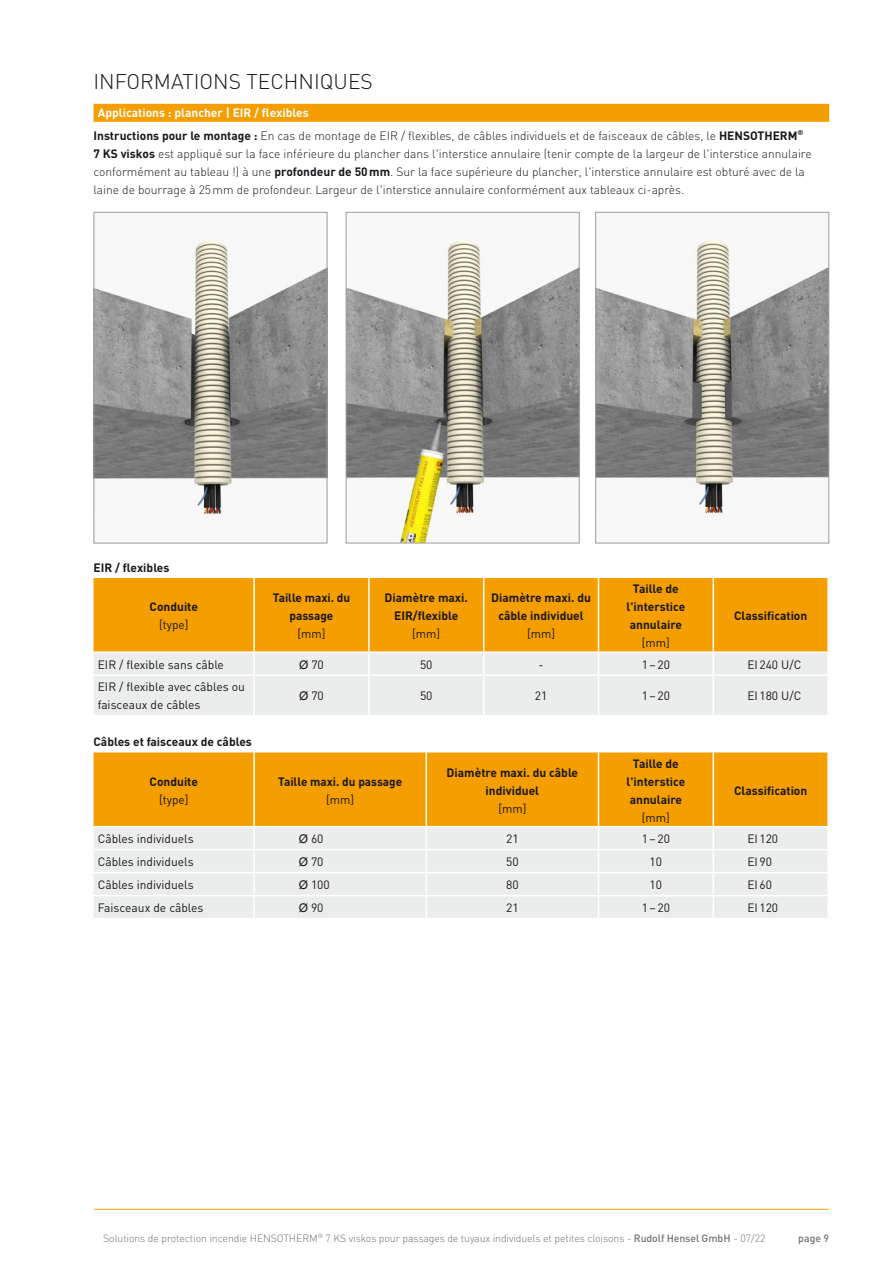
<style>
.page{position:relative;width:893px;height:1263px;background:#fff}
.page>*{position:absolute;margin:0;border:0;box-sizing:border-box;transform-origin:0 0}
.t1{font:300 21px "DIN";color:#1a171c}
.t2{font:300 12px/18px "DIN";color:#1a171c}
.t3{font:700 12px/18px "DIN";color:#1a171c;text-align:center}
.t4{font:12px/18px "DIN";color:#1a171c}
.t5{font:300 10.5px "DIN";letter-spacing:-.01em;color:#6f7172}
.t6{font:500 10.5px "DIN";color:#6f7172}
.s1{font-weight:700;color:#fff}
.s2{font-weight:700}
.s3{font-family:"Arial"}
.s4{font-weight:500}
</style>
<div class="page">
<hr style="left:94px;top:1209px;width:734px;height:1px;background:#f49e00">
<div style="left:94px;top:104px;width:735px;height:18px;background:#f49e00"></div>
<img style="left:96px;top:235px;width:229px;height:289px">
<div style="left:94px;top:212px;width:233px;height:331px;border:1px solid #9c9d9f"></div>
<img style="left:348px;top:235px;width:230px;height:306px">
<div style="left:346px;top:212px;width:234px;height:331px;border:1px solid #9c9d9f"></div>
<img style="left:597px;top:235px;width:230px;height:287px">
<div style="left:595px;top:212px;width:234px;height:331px;border:1px solid #9c9d9f"></div>
<div style="left:94px;top:578px;width:733px;height:73px;background:#f49e00"></div>
<div style="left:94px;top:653px;width:733px;height:62px;background:#ebeded"></div>
<hr style="left:253px;top:653px;width:2px;height:21px;background:#fff">
<hr style="left:368px;top:653px;width:2px;height:21px;background:#fff">
<svg style="left:483px;top:653px;width:1px;height:21px"></svg>
<svg style="left:598px;top:653px;width:1px;height:21px"></svg>
<svg style="left:713px;top:653px;width:1px;height:21px"></svg>
<hr style="left:94px;top:674px;width:160px;height:2px;background:#fff">
<hr style="left:254px;top:674px;width:115px;height:2px;background:#fff">
<hr style="left:253px;top:676px;width:2px;height:39px;background:#fff">
<hr style="left:369px;top:674px;width:115px;height:2px;background:#fff">
<hr style="left:368px;top:676px;width:2px;height:39px;background:#fff">
<hr style="left:484px;top:674px;width:114px;height:2px;background:#fff">
<hr style="left:598px;top:674px;width:115px;height:2px;background:#fff">
<hr style="left:713px;top:676px;width:1px;height:39px;background:#fff">
<hr style="left:598px;top:676px;width:1px;height:39px;background:#fff">
<hr style="left:483px;top:676px;width:1px;height:39px;background:#fff">
<hr style="left:713px;top:674px;width:116px;height:2px;background:#fff">
<hr style="left:253px;top:578px;width:2px;height:73px;background:#fff">
<hr style="left:368px;top:578px;width:2px;height:73px;background:#fff">
<hr style="left:483px;top:578px;width:1px;height:73px;background:#fff">
<hr style="left:598px;top:578px;width:1px;height:73px;background:#fff">
<hr style="left:713px;top:578px;width:1px;height:73px;background:#fff">
<div style="left:94px;top:752px;width:733px;height:74px;background:#f49e00"></div>
<div style="left:94px;top:827px;width:733px;height:91px;background:#ebeded"></div>
<hr style="left:253px;top:827px;width:2px;height:22px;background:#fff">
<hr style="left:94px;top:849px;width:160px;height:1px;background:#fff">
<hr style="left:254px;top:849px;width:172px;height:1px;background:#fff">
<hr style="left:253px;top:850px;width:2px;height:22px;background:#fff">
<hr style="left:426px;top:849px;width:172px;height:1px;background:#fff">
<hr style="left:598px;top:849px;width:115px;height:1px;background:#fff">
<hr style="left:94px;top:872px;width:160px;height:1px;background:#fff">
<hr style="left:254px;top:872px;width:172px;height:1px;background:#fff">
<hr style="left:253px;top:873px;width:2px;height:22px;background:#fff">
<hr style="left:94px;top:895px;width:160px;height:1px;background:#fff">
<hr style="left:254px;top:895px;width:172px;height:1px;background:#fff">
<hr style="left:253px;top:896px;width:2px;height:22px;background:#fff">
<svg style="left:713px;top:827px;width:1px;height:91px"></svg>
<hr style="left:598px;top:872px;width:115px;height:1px;background:#fff">
<hr style="left:598px;top:895px;width:115px;height:1px;background:#fff">
<svg style="left:598px;top:827px;width:1px;height:91px"></svg>
<hr style="left:713px;top:849px;width:116px;height:1px;background:#fff">
<hr style="left:426px;top:872px;width:172px;height:1px;background:#fff">
<hr style="left:713px;top:872px;width:116px;height:1px;background:#fff">
<hr style="left:426px;top:895px;width:172px;height:1px;background:#fff">
<svg style="left:426px;top:827px;width:1px;height:91px"></svg>
<hr style="left:713px;top:895px;width:116px;height:1px;background:#fff">
<hr style="left:253px;top:752px;width:2px;height:74px;background:#fff">
<hr style="left:426px;top:752px;width:1px;height:74px;background:#fff">
<hr style="left:598px;top:752px;width:1px;height:74px;background:#fff">
<hr style="left:713px;top:752px;width:1px;height:74px;background:#fff">
<h1 class="t1" style="left:94px;top:68px;width:281px">INFORMATIONS TECHNIQUES</h1>
<p class="t2" style="left:94px;top:101px;width:711px;line-height:23.2px;text-indent:4px"><span class="s1">Applications : plancher | EIR / flexibles<br></span><span class="s2">Instructions pour le montage :</span> En cas de montage de EIR / flexibles, de câbles individuels et de faisceaux de câbles, le <span class="s2">HENSOTHERM</span><sup>®</sup></p>
<p class="t2" style="left:94px;top:145px;width:720px"><span class="s2">7 KS viskos</span> est appliqué sur la face inférieure du plancher dans l'interstice annulaire (tenir compte de la largeur de l'interstice annulaire conformément au tableau !) à une <span class="s2">profondeur de 50mm</span>. Sur la face supérieure du plancher, l'interstice annulaire est obturé avec de la laine de bourrage à 25mm de profondeur. Largeur de l'interstice annulaire conformément aux tableaux ci-après.</p>
<p class="t3" style="left:94px;top:558px;width:77px">EIR / flexibles</p>
<p class="t3" style="left:150px;top:597px;width:50px">Conduite</p>
<p class="t4" style="left:159px;top:615px;width:31px">[type]</p>
<p class="t3" style="left:273px;top:588px;width:79px">Taille maxi. du passage</p>
<p class="t4" style="left:297px;top:624px;width:30px">[mm]</p>
<p class="t3" style="left:385px;top:588px;width:85px">Diamètre maxi.<br>EIR/flexible</p>
<p class="t4" style="left:412px;top:624px;width:30px">[mm]</p>
<p class="t3" style="left:491px;top:588px;width:101px">Diamètre maxi. du câble individuel</p>
<p class="t4" style="left:527px;top:624px;width:30px">[mm]</p>
<p class="t3" style="left:626px;top:579px;width:60px">Taille de l'interstice annulaire</p>
<p class="t4" style="left:642px;top:633px;width:30px">[mm]</p>
<p class="t3" style="left:734px;top:606px;width:75px">Classification</p>
<p class="t4" style="left:98px;top:655px;width:128px">EIR / flexible sans câble</p>
<p class="t4" style="left:299px;top:655px;width:26px"><span class="s3">Ø</span> 70</p>
<p class="t4" style="left:420px;top:655px;width:14px">50</p>
<p class="t4" style="left:539px;top:655px;width:7px">-</p>
<p class="t4" style="left:642px;top:655px;width:30px">1–20</p>
<p class="t4" style="left:747px;top:655px;width:55px">EI240 U/C</p>
<p class="t4" style="left:98px;top:678px;width:149px">EIR / flexible avec câbles ou faisceaux de câbles</p>
<p class="t4" style="left:299px;top:687px;width:26px"><span class="s3">Ø</span> 70</p>
<p class="t4" style="left:420px;top:687px;width:14px">50</p>
<p class="t4" style="left:535px;top:687px;width:14px">21</p>
<p class="t4" style="left:642px;top:687px;width:30px">1–20</p>
<p class="t4" style="left:747px;top:687px;width:55px">EI180 U/C</p>
<p class="t3" style="left:94px;top:733px;width:160px">Câbles et faisceaux de câbles</p>
<p class="t3" style="left:150px;top:772px;width:50px">Conduite</p>
<p class="t4" style="left:159px;top:790px;width:31px">[type]</p>
<p class="t3" style="left:626px;top:754px;width:60px">Taille de l'interstice annulaire</p>
<p class="t4" style="left:642px;top:808px;width:30px">[mm]</p>
<p class="t3" style="left:447px;top:763px;width:133px">Diamètre maxi. du câble individuel</p>
<p class="t4" style="left:498px;top:799px;width:30px">[mm]</p>
<p class="t3" style="left:278px;top:772px;width:125px">Taille maxi. du passage</p>
<p class="t4" style="left:326px;top:790px;width:30px">[mm]</p>
<p class="t3" style="left:734px;top:781px;width:75px">Classification</p>
<p class="t4" style="left:98px;top:829px;width:97px">Câbles individuels</p>
<p class="t4" style="left:299px;top:829px;width:26px"><span class="s3">Ø</span> 60</p>
<p class="t4" style="left:506px;top:829px;width:14px">21</p>
<p class="t4" style="left:642px;top:829px;width:30px">1–20</p>
<p class="t4" style="left:747px;top:829px;width:32px">EI120</p>
<p class="t4" style="left:98px;top:852px;width:97px">Câbles individuels</p>
<p class="t4" style="left:299px;top:852px;width:26px"><span class="s3">Ø</span> 70</p>
<p class="t4" style="left:506px;top:852px;width:14px">50</p>
<p class="t4" style="left:650px;top:852px;width:14px">10</p>
<p class="t4" style="left:747px;top:852px;width:26px">EI90</p>
<p class="t4" style="left:98px;top:875px;width:97px">Câbles individuels</p>
<p class="t4" style="left:299px;top:875px;width:33px"><span class="s3">Ø</span> 100</p>
<p class="t4" style="left:506px;top:875px;width:14px">80</p>
<p class="t4" style="left:650px;top:875px;width:14px">10</p>
<p class="t4" style="left:747px;top:875px;width:26px">EI60</p>
<p class="t4" style="left:98px;top:898px;width:107px">Faisceaux de câbles</p>
<p class="t4" style="left:299px;top:898px;width:26px"><span class="s3">Ø</span> 90</p>
<p class="t4" style="left:506px;top:898px;width:14px">21</p>
<p class="t4" style="left:642px;top:898px;width:30px">1–20</p>
<p class="t4" style="left:747px;top:898px;width:32px">EI120</p>
<p class="t5" style="left:103px;top:1232px;width:664px">Solutions de protection incendie HENSOTHERM<sup>®</sup> 7 KS viskos pour passages de tuyaux individuels et petites cloisons - <span class="s4">Rudolf Hensel GmbH</span> - 07/22</p>
<p class="t6" style="left:798px;top:1231px;width:32px">page 9</p>
</div>
